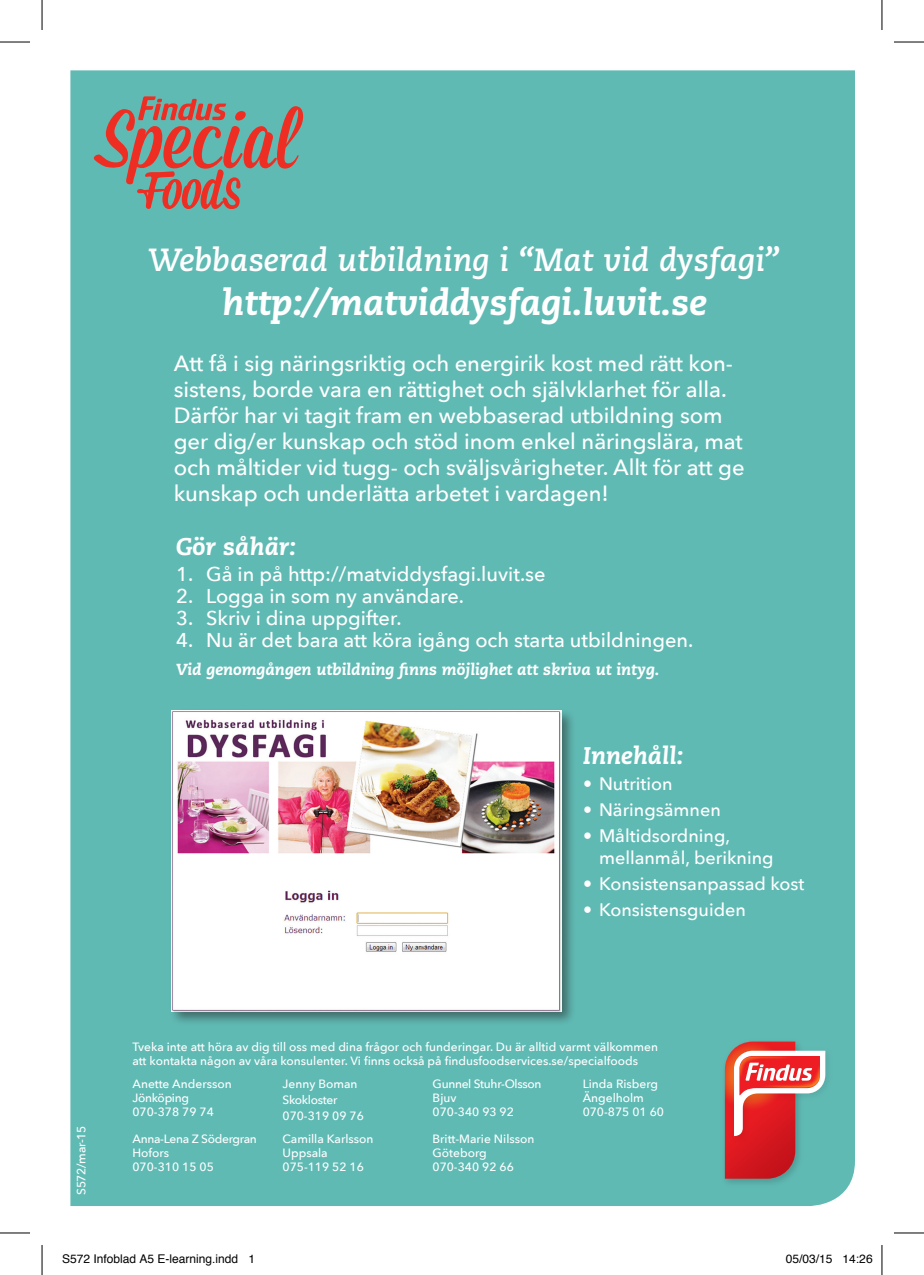
<style>
.page{position:relative;width:924px;height:1275px;background:#fff}
.page>*{position:absolute;margin:0;border:0;box-sizing:border-box;transform-origin:0 0}
.t1{font:italic 800 36px "Caecilia";color:#fff}
.t2{font:italic 700 32px "Caecilia";color:#fff}
.t3{font:italic 800 24px "Caecilia";color:#fff}
.t4{font:500 22px/26px "Avenir Next";color:#fff}
.t5{font:500 20px "Avenir Next";color:#fff}
.t6{font:500 18px/22px "Avenir Next";color:#fff}
.t7{font:italic 800 16px "Caecilia";color:#fff}
.t8{font:500 12px/14px "Avenir Next";color:#fff}
.t9{font:500 12px/14px "Avenir Next";letter-spacing:-.025em;color:#fff}
.t10{font:12px "Helvetica";color:#000}
.s1{font-family:"Avenir";font-weight:400}
</style>
<div class="page">
<div style="left:70px;top:70px;width:784px;height:1136px;background:#60bab4"></div>
<img style="left:715px;top:1029px;width:95px;height:171px">
<img style="left:724px;top:1041px;width:70px;height:137px">
<img style="left:726px;top:1044px;width:110px;height:103px">
<svg style="left:733px;top:1050px;width:92px;height:86px"></svg>
<div style="left:168px;top:707px;width:407px;height:319px;background:#231f20;opacity:.5"></div>
<img style="left:172px;top:711px;width:389px;height:300px">
<svg style="left:94px;top:96px;width:209px;height:113px;background:#8b8f87"></svg>
<hr style="left:0;top:42px;width:30px;height:1px;background:#000">
<hr style="left:893px;top:42px;width:30px;height:1px;background:#000">
<hr style="left:0;top:1232px;width:30px;height:1px;background:#000">
<hr style="left:893px;top:1232px;width:30px;height:1px;background:#000">
<hr style="left:42px;top:0;width:1px;height:30px;background:#000">
<hr style="left:42px;top:1245px;width:1px;height:30px;background:#000">
<hr style="left:881px;top:0;width:1px;height:30px;background:#000">
<hr style="left:881px;top:1245px;width:1px;height:30px;background:#000">
<h2 class="t2" style="left:148px;top:241px;width:633px">Webbaserad utbildning i “Mat vid dysfagi”</h2>
<h1 class="t1" style="left:222px;top:281px;width:486px">http://matviddysfagi.luvit.se</h1>
<p class="t4" style="left:174px;top:350px;width:572px">Att få i sig näringsriktig och energirik kost med rätt kon&shy;sistens, borde vara en rättighet och självklarhet för alla.<br>Därför har vi tagit fram en webbaserad utbildning som ger dig/er kunskap och stöd inom enkel näringslära, mat och måltider vid tugg- och sväljsvårigheter. Allt för att ge kunskap och underlätta arbetet i vardagen!</p>
<h3 class="t3" style="left:176px;top:532px;width:121px">Gör såhär:</h3>
<h3 class="t5" style="left:176px;top:557px;width:371px">1. Gå in på http://matviddysfagi.luvit.se</h3>
<h3 class="t5" style="left:176px;top:579px;width:289px">2. Logga in som ny användare.</h3>
<h3 class="t5" style="left:176px;top:601px;width:227px">3. Skriv i dina uppgifter.</h3>
<h3 class="t5" style="left:176px;top:623px;width:518px">4. Nu är det bara att köra igång och starta utbildningen.</h3>
<h3 class="t7" style="left:176px;top:660px;width:485px">Vid genomgången utbildning finns möjlighet att skriva ut intyg.</h3>
<h3 class="t3" style="left:582px;top:741px;width:102px">Innehåll:</h3>
<h3 class="t6" style="left:582px;top:772px;width:91px"><span class="s1">•</span> Nutrition</h3>
<h3 class="t6" style="left:582px;top:798px;width:139px"><span class="s1">•</span> Näringsämnen</h3>
<h3 class="t6" style="left:598px;top:823px;width:176px;text-indent:-16px"><span class="s1">•</span> Måltidsordning, mellanmål, berikning</h3>
<h3 class="t6" style="left:582px;top:871px;width:223px"><span class="s1">•</span> Konsistensanpassad kost</h3>
<h3 class="t6" style="left:582px;top:897px;width:164px"><span class="s1">•</span> Konsistensguiden</h3>
<p class="t8" style="left:132px;top:1039px;width:527px">Tveka inte att höra av dig till oss med dina frågor och funderingar. Du är alltid varmt välkommen att kontakta någon av våra konsulenter. Vi finns också på findusfoodservices.se/specialfoods</p>
<p class="t8" style="left:132px;top:1076px;width:101px">Anette Andersson<br>Jönköping<br>070-378 79 74</p>
<p class="t8" style="left:282px;top:1075px;width:83px;line-height:16px">Jenny Boman<br>Skokloster<br>070-319 09 76</p>
<p class="t9" style="left:432px;top:1076px;width:110px">Gunnel Stuhr-Olsson<br>Bjuv<br>070-340 93 92</p>
<p class="t8" style="left:582px;top:1076px;width:83px">Linda Risberg<br>Ängelholm<br>070-875 01 60</p>
<p class="t9" style="left:74px;top:1195px;width:71px;rotate:-90deg">S572/mar-15</p>
<p class="t8" style="left:282px;top:1131px;width:92px">Camilla Karlsson<br>Uppsala<br>075-119 52 16</p>
<p class="t9" style="left:132px;top:1131px;width:126px">Anna-Lena Z Södergran<br>Hofors<br>070-310 15 05</p>
<p class="t8" style="left:432px;top:1131px;width:103px">Britt-Marie Nilsson<br>Göteborg<br>070-340 92 66</p>
<p class="t10" style="left:62px;top:1249px;width:194px">S572 Infoblad A5 E-learning.indd 1</p>
<p class="t10" style="left:785px;top:1249px;width:88px">05/03/15 14:26</p>
</div>
